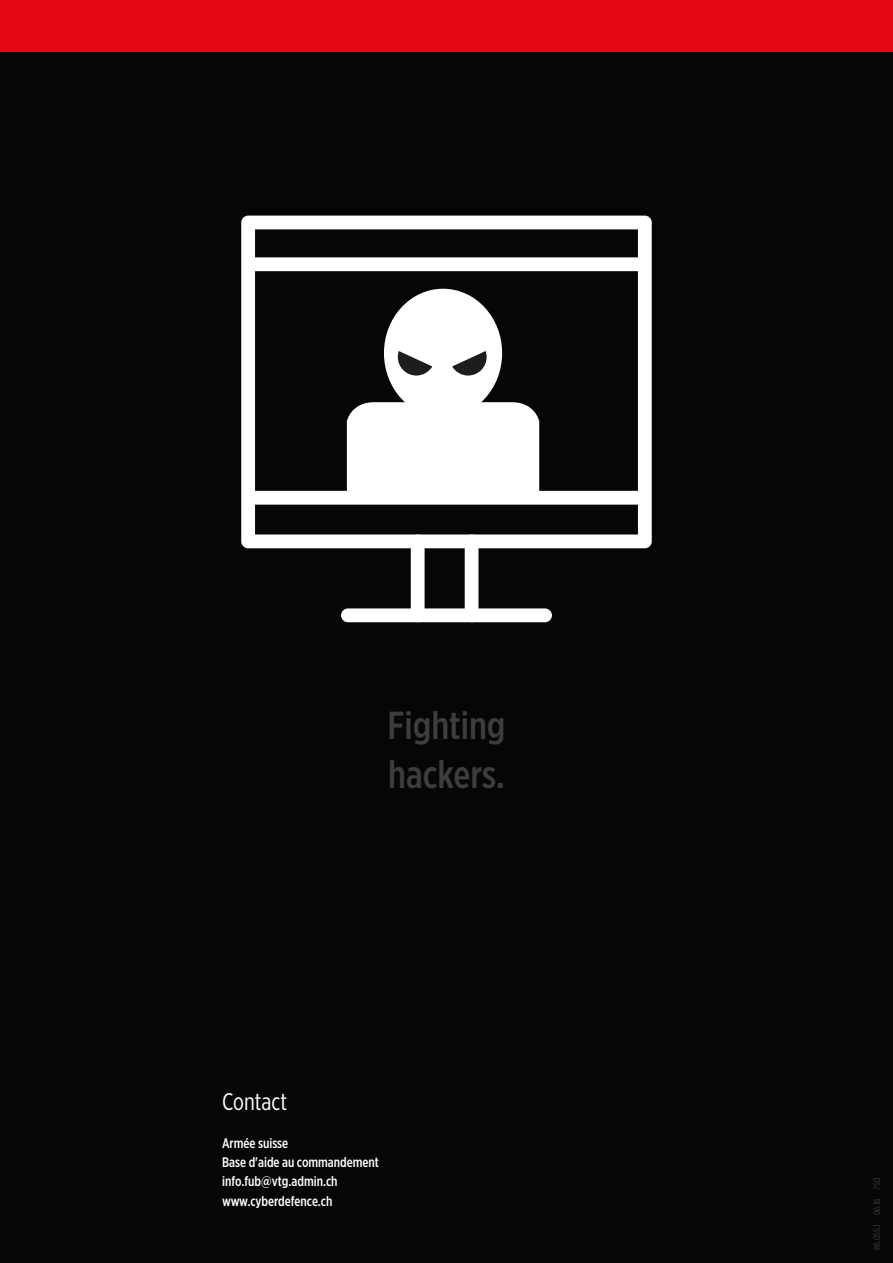
<style>
.page{position:relative;width:893px;height:1263px;background:#060607}
.page>*{position:absolute;margin:0;border:0;box-sizing:border-box;transform-origin:0 0}
.Hauptitel{font:500 39px/49.5px "Gotham X Narrow";color:#3d3d40}
.Titel{font:24px "Gotham X Narrow";color:#fff}
.Grundtext{font:500 13.8px "Gotham X Narrow";color:#fff}
.Grundtext-2{font:9px "Gotham X Narrow";color:#3d3d40}
</style>
<div class="page">
<div style="left:0;top:0;width:893px;height:51px;background:#e30613"></div>
<svg style="left:241px;top:216px;width:411px;height:332px"></svg>
<div style="left:242px;top:491px;width:409px;height:14px;background:#fff;border-radius:7px"></div>
<div style="left:242px;top:257px;width:409px;height:14px;background:#fff;border-radius:7px"></div>
<div style="left:341px;top:608px;width:211px;height:14px;background:#fff;border-radius:7px"></div>
<div style="left:465px;top:534px;width:13px;height:88px;background:#fff;border-radius:7px"></div>
<div style="left:411px;top:534px;width:14px;height:88px;background:#fff;border-radius:7px"></div>
<p class="Hauptitel" style="left:387px;top:700px;width:120px">Fighting hackers.</p>
<p class="Titel" style="left:222px;top:1087px;width:67px">Contact</p>
<p class="Grundtext" style="left:222px;top:1135px;width:68px">Armée suisse</p>
<p class="Grundtext" style="left:222px;top:1154px;width:158px">Base d'aide au commandement</p>
<p class="Grundtext" style="left:222px;top:1173px;width:117px">info.fub@vtg.admin.ch</p>
<p class="Grundtext" style="left:222px;top:1192px;width:112px">www.cyberdefence.ch</p>
<p class="Grundtext-2" style="left:872px;top:1250px;width:74px;rotate:-90deg">86.055.1 06.18 750</p>
</div>
